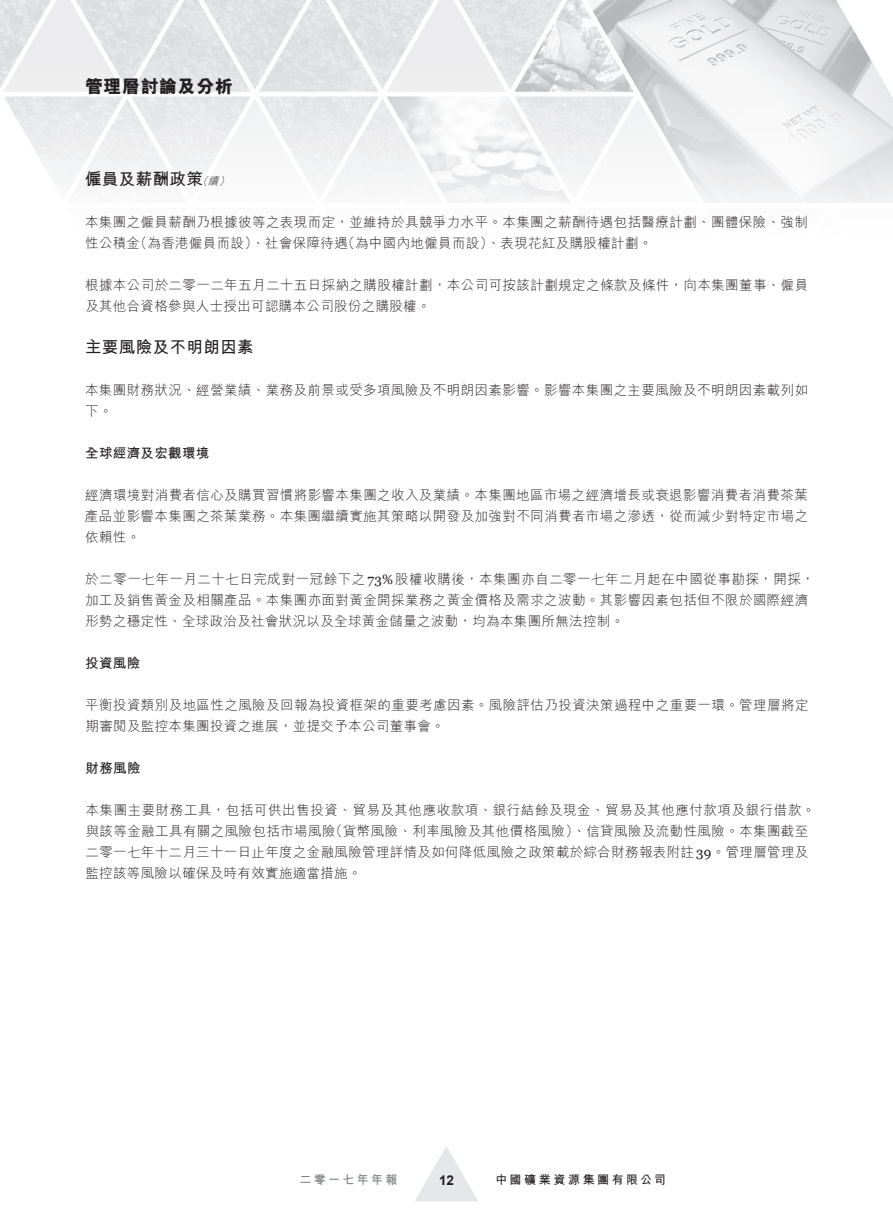
<style>
.page{position:relative;width:893px;height:1212px;background:#fff}
.page>*{position:absolute;margin:0;border:0;box-sizing:border-box;transform-origin:0 0}
.t1{font:800 18px "M Hei HK";letter-spacing:.03em;color:#231f20}
.t2{font:700 16.5px "M Hei HK";letter-spacing:.025em;color:#231f20}
.t3{font:300 13.5px/21px "M Hei HK";letter-spacing:.03em;color:#231f20}
.t4{font:700 13.5px "M Hei HK";letter-spacing:.025em;color:#231f20}
.t5{font:700 13.5px "Arial";color:#231f20}
.t6{font:700 12px "M Hei HK";letter-spacing:.205em;color:#231f20}
.t7{font:700 12px "M Hei HK";letter-spacing:.195em;color:#76787b}
.t8{font:italic 300 10.5px "M Hei HK";color:#231f20}
.s1{font-family:"Georgia";font-weight:400}
</style>
<div class="page">
<img style="left:0;top:0;width:893px;height:203px">
<svg style="left:415px;top:1146px;width:63px;height:55px"></svg>
<h1 class="t1" style="left:85px;top:74px;width:149px">管理層討論及分析</h1>
<p class="t2" style="left:85px;top:167px;width:119px">僱員及薪酬政策</p>
<p class="t3" style="left:341px;top:211px;width:468px;text-indent:-256px">本集團之僱員薪酬乃根據彼等之表現而定，並維持於具競爭力水平。本集團之薪酬待遇包括醫療計劃、團體保險、強制（為中國內地僱員而設）、表現花紅及購股權計劃。</p>
<p class="t8" style="left:208px;top:174px;width:16px">續</p>
<p class="t8" style="left:197px;top:174px;width:16px">（</p>
<p class="t8" style="left:219px;top:174px;width:16px">(</p>
<p class="t3" style="left:134px;top:232px;width:216px">（為香港僱員而設）、社會保障待遇</p>
<p class="t3" style="left:85px;top:232px;width:56px">性公積金</p>
<p class="t3" style="left:85px;top:274px;width:725px">根據本公司於二零一二年五月二十五日採納之購股權計劃，本公司可按該計劃規定之條款及條件，向本集團董事、僱員及其他合資格參與人士授出可認購本公司股份之購股權。</p>
<p class="t2" style="left:85px;top:335px;width:170px">主要風險及不明朗因素</p>
<p class="t3" style="left:85px;top:379px;width:725px">本集團財務狀況、經營業績、業務及前景或受多項風險及不明朗因素影響。影響本集團之主要風險及不明朗因素載列如下。</p>
<p class="t4" style="left:85px;top:443px;width:126px">全球經濟及宏觀環境</p>
<p class="t3" style="left:85px;top:484px;width:725px;text-align:justify">經濟環境對消費者信心及購買習慣將影響本集團之收入及業績。本集團地區市場之經濟增長或衰退影響消費者消費茶葉產品並影響本集團之茶葉業務。本集團繼續實施其策略以開發及加強對不同消費者市場之滲透，從而減少對特定市場之依賴性。</p>
<p class="t3" style="left:85px;top:568px;width:731px">於二零一七年一月二十七日完成對一冠餘下之<span class="s1">73%</span>股權收購後，本集團亦自二零一七年二月起在中國從事勘探，開採，加工及銷售黃金及相關產品。本集團亦面對黃金開採業務之黃金價格及需求之波動。其影響因素包括但不限於國際經濟形勢之穩定性、全球政治及社會狀況以及全球黃金儲量之波動，均為本集團所無法控制。</p>
<p class="t4" style="left:85px;top:653px;width:57px">投資風險</p>
<p class="t3" style="left:85px;top:694px;width:725px">平衡投資類別及地區性之風險及回報為投資框架的重要考慮因素。風險評估乃投資決策過程中之重要一環。管理層將定期審閱及監控本集團投資之進展，並提交予本公司董事會。</p>
<p class="t4" style="left:86px;top:758px;width:57px">財務風險</p>
<p class="t3" style="left:329px;top:799px;width:488px;text-indent:-244px">本集團主要財務工具，包括可供出售投資、貿易及其他應收款項、銀行結餘及現金、貿易及其他應付款項及銀行借款。（貨幣風險、利率風險及其他價格風險）、信貸風險及流動性風險。本集團截至</p>
<p class="t3" style="left:85px;top:820px;width:724px">與該等金融工具有關之風險包括市場風險<br>二零一七年十二月三十一日止年度之金融風險管理詳情及如何降低風險之政策載於綜合財務報表附註<span class="s1">39</span>。管理層管理及監控該等風險以確保及時有效實施適當措施。</p>
<p class="t7" style="left:300px;top:1171px;width:100px">二零一七年年報</p>
<p class="t5" style="left:439px;top:1171px;width:16px">12</p>
<p class="t6" style="left:495px;top:1171px;width:172px">中國礦業資源集團有限公司</p>
</div>
